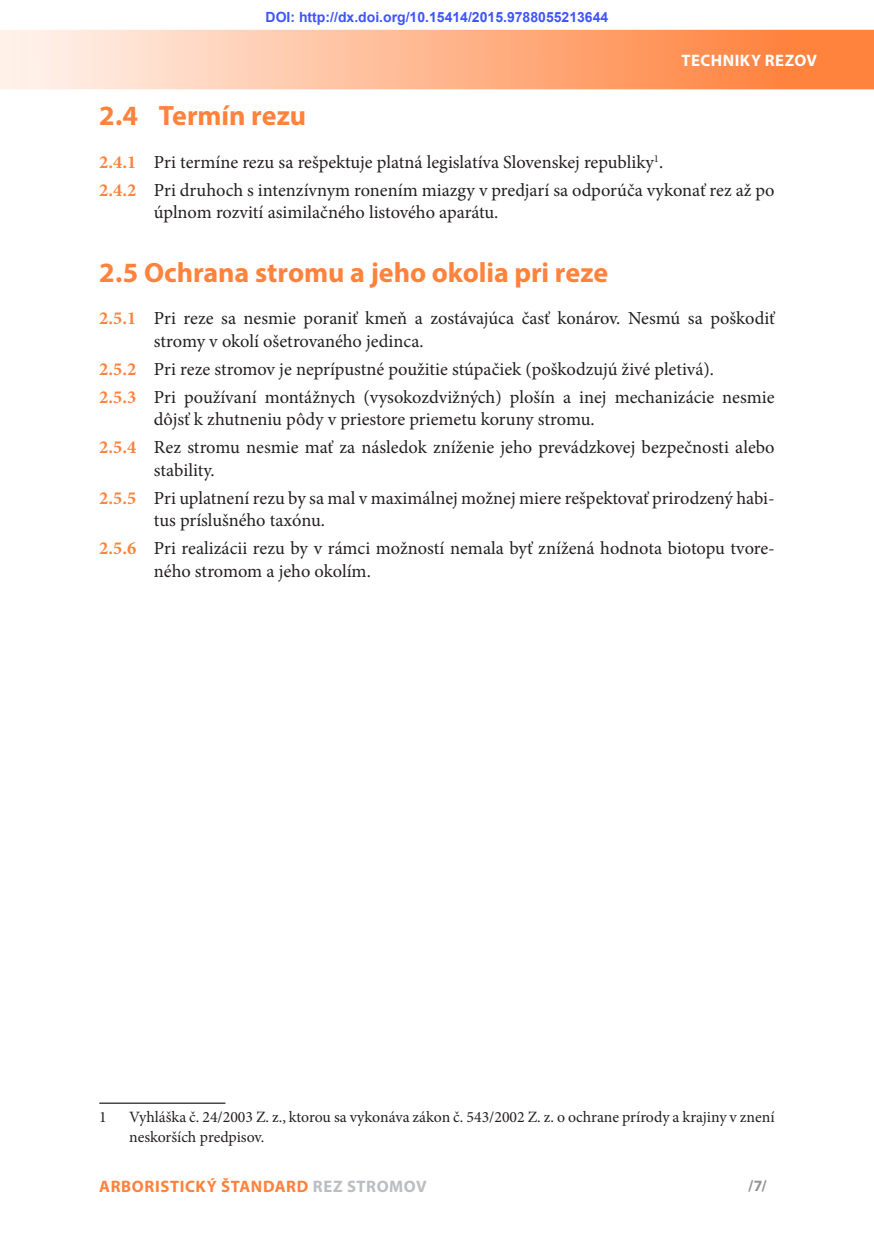
<style>
.page{position:relative;width:874px;height:1241px;background:#fff}
.page>*{position:absolute;margin:0;border:0;box-sizing:border-box;transform-origin:0 0}
.t1{font:700 28px "Myriad Pro";letter-spacing:-.005em;color:#ff823d}
.t2{font:18.38px/27.7px "Minion Pro";color:#231f20}
.t3{font:700 16.62px "Myriad Pro";letter-spacing:.035em;color:#ff823d}
.t4{font:700 16.62px "Myriad Pro";color:#fff}
.t5{font:15.75px/19.2px "Minion Pro";color:#231f20}
.t6{font:700 15.75px "Myriad Pro";color:#939598}
.t7{font:700 14px "Arial";color:#4054ff}
.s1{font-weight:700;color:#ff823d}
.s2{color:#bcbdc0}
</style>
<div class="page">
<svg style="left:99px;top:30px;width:774px;height:59px;background:#ffaf83"></svg>
<svg style="left:0;top:30px;width:99px;height:59px;background:#ffece3"></svg>
<hr style="left:99px;top:1102px;width:126px;height:1px;background:#231f20">
<p class="t7" style="left:265px;top:8px;width:344px">DOI: http://dx.doi.org/10.15414/2015.9788055213644</p>
<p class="t4" style="left:681px;top:49px;width:95px">Techniky rezov</p>
<h1 class="t1" style="left:99px;top:97px;width:208px">2.4 Termín rezu</h1>
<p class="t2" style="left:99px;top:148px;width:676px"><span class="s1">2.4.1</span> Pri termíne rezu sa rešpektuje platná legislatíva Slovenskej republiky<sup>1</sup>.<br><span class="s1">2.4.2</span> Pri druhoch s intenzívnym ronením miazgy v predjarí sa odporúča vykonať rez až po</p>
<p class="t2" style="left:154px;top:199px;width:346px">úplnom rozvití asimilačného listového aparátu.</p>
<h1 class="t1" style="left:99px;top:254px;width:510px">2.5 Ochrana stromu a jeho okolia pri reze</h1>
<p class="t2" style="left:154px;top:307px;width:622px;line-height:22.8px;text-indent:-55px"><span class="s1">2.5.1</span> Pri reze sa nesmie poraniť kmeň a zostávajúca časť konárov. Nesmú sa poškodiť stromy v okolí ošetrovaného jedinca.</p>
<p class="t2" style="left:99px;top:355px;width:676px"><span class="s1">2.5.2</span> Pri reze stromov je neprípustné použitie stúpačiek (poškodzujú živé pletivá).<br><span class="s1">2.5.3</span> Pri používaní montážnych (vysokozdvižných) plošín a inej mechanizácie nesmie</p>
<p class="t2" style="left:99px;top:405px;width:676px;text-indent:55px">dôjsť k zhutneniu pôdy v priestore priemetu koruny stromu.<br><span class="s1">2.5.4</span> Rez stromu nesmie mať za následok zníženie jeho prevádzkovej bezpečnosti alebo</p>
<p class="t2" style="left:99px;top:456px;width:676px;text-indent:55px">stability.<br><span class="s1">2.5.5</span> Pri uplatnení rezu by sa mal v maximálnej možnej miere rešpektovať prirodzený habi-</p>
<p class="t2" style="left:99px;top:506px;width:676px;text-indent:55px">tus príslušného taxónu.<br><span class="s1">2.5.6</span> Pri realizácii rezu by v rámci možností nemala byť znížená hodnota biotopu tvore-</p>
<p class="t2" style="left:154px;top:557px;width:218px">ného stromom a jeho okolím.</p>
<p class="t5" style="left:99px;top:1107px;width:9px">1</p>
<p class="t5" style="left:129px;top:1107px;width:646px">Vyhláška č. 24/2003 Z. z., ktorou sa vykonáva zákon č. 543/2002 Z. z. o ochrane prírody a krajiny v znení neskorších predpisov.</p>
<p class="t3" style="left:99px;top:1174px;width:329px">ARBORISTICKÝ ŠTANDARD <span class="s2">REZ STROMOV</span></p>
<p class="t6" style="left:747px;top:1175px;width:20px">/7/</p>
</div>
